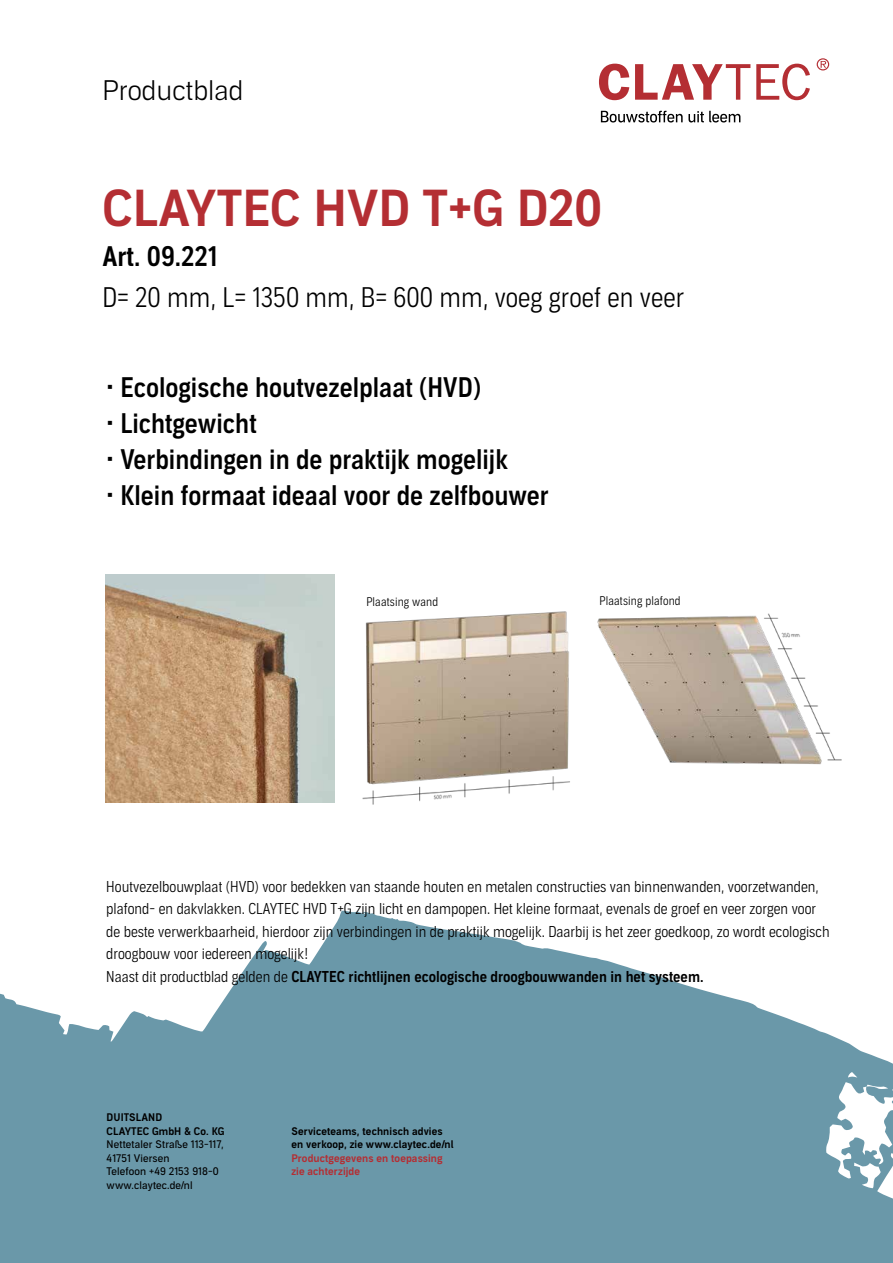
<style>
.page{position:relative;width:893px;height:1263px;background:#fff}
.page>*{position:absolute;margin:0;border:0;box-sizing:border-box;transform-origin:0 0}
.t1{font:49.5px "Aago Sm";color:#b42e33}
.t2{font:500 27px "Aago Condensed";color:#000}
.t3{font:300 27px "Aago Condensed";color:#000}
.t4{font:300 27px "Aago";color:#000}
.t5{font:27px "Aago Condensed Sm";color:#000}
.t6{font:300 15px/22.5px "Aago Condensed";color:#000}
.t7{font:15px "Aago Condensed Sm";color:#000}
.t8{font:300 12px "Aago Condensed";letter-spacing:.01em;color:#000}
.t9{font:10.5px/13.5px "Aago Sm";letter-spacing:.01em;color:#000}
.t10{font:10.5px/13.5px "Aago";letter-spacing:.01em;color:#000}
.t11{font:10.5px/13.5px "Aago Sm";letter-spacing:.01em;color:#b42e33}
.s1{font-family:"Aago Condensed";font-weight:300}
</style>
<div class="page">
<svg style="left:0;top:910px;width:893px;height:353px;fill:#6a98a9"></svg>
<img style="left:105px;top:574px;width:229px;height:229px">
<svg style="left:599px;top:64px;width:30px;height:36px"></svg>
<svg style="left:635px;top:64px;width:115px;height:36px"></svg>
<svg style="left:756px;top:64px;width:54px;height:36px"></svg>
<svg style="left:817px;top:58px;width:12px;height:12px"></svg>
<svg style="left:601px;top:111px;width:139px;height:11px"></svg>
<img style="left:334px;top:574px;width:236px;height:231px">
<img style="left:597px;top:613px;width:245px;height:152px">
<h2 class="t4" style="left:102px;top:75px;width:142px">Productblad</h2>
<h1 class="t1" style="left:102px;top:179px;width:502px">CLAYTEC HVD T+G D20</h1>
<h2 class="t5" style="left:102px;top:241px;width:116px">Art. 09.221</h2>
<h2 class="t3" style="left:102px;top:282px;width:584px">D= 20 mm, L= 1350 mm, B= 600 mm, voeg groef en veer</h2>
<h2 class="t2" style="left:106px;top:372px;width:376px">• Ecologische houtvezelplaat (HVD)</h2>
<h2 class="t2" style="left:106px;top:408px;width:152px">• Lichtgewicht</h2>
<h2 class="t2" style="left:106px;top:444px;width:403px">• Verbindingen in de praktijk mogelijk</h2>
<h2 class="t2" style="left:106px;top:480px;width:444px">• Klein formaat ideaal voor de zelfbouwer</h2>
<p class="t8" style="left:366px;top:595px;width:73px">Plaatsing wand</p>
<p class="t8" style="left:599px;top:594px;width:83px">Plaatsing plafond</p>
<p class="t6" style="left:106px;top:876px;width:725px">Houtvezelbouwplaat (HVD) voor bedekken van staande houten en metalen constructies van binnenwanden, voorzetwanden, plafond- en dakvlakken. CLAYTEC HVD T+G zijn licht en dampopen. Het kleine formaat, evenals de groef en veer zorgen voor de beste verwerkbaarheid, hierdoor zijn verbindingen in de praktijk mogelijk. Daarbij is het zeer goedkoop, zo wordt ecologisch droogbouw voor iedereen mogelijk!</p>
<p class="t7" style="left:106px;top:968px;width:599px"><span class="s1">Naast dit productblad gelden de</span> CLAYTEC richtlijnen ecologische droogbouwwanden in het systeem.</p>
<p class="t9" style="left:107px;top:1111px;width:119px">DUITSLAND<br>CLAYTEC GmbH &amp; Co. KG</p>
<p class="t10" style="left:107px;top:1138px;width:119px">Nettetaler Straße 113-117,<br>41751 Viersen<br>Telefoon +49 2153 918-0 www.claytec.de/nl</p>
<p class="t9" style="left:291px;top:1125px;width:164px">Serviceteams, technisch advies en verkoop, zie www.claytec.de/nl</p>
<p class="t11" style="left:291px;top:1152px;width:153px">Productgegevens en toepassing zie achterzijde</p>
</div>
